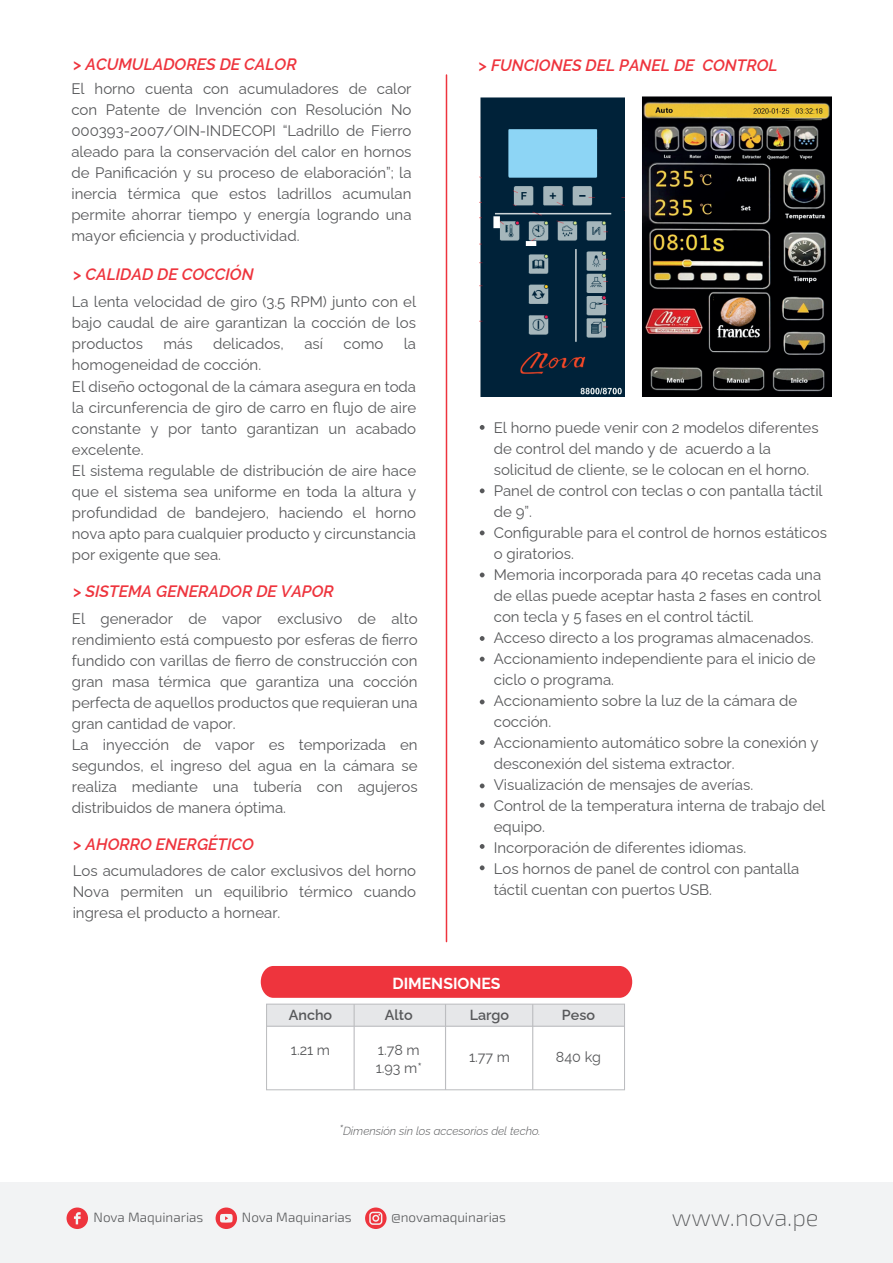
<style>
.page{position:relative;width:893px;height:1263px;background:#fff}
.page>*{position:absolute;margin:0;border:0;box-sizing:border-box;transform-origin:0 0}
.t1{font:200 24px "Exo 2";color:#57585a}
.t2{font:italic 600 16.5px "Raleway";color:#ee343d}
.t3{font:700 16.05px "Raleway";color:#fff}
.t4{font:15.3px/21px "Raleway";color:#57585a;text-align:justify}
.t5{font:14.55px/18.3px "Raleway";color:#57585a}
.t6{font:600 14.55px "Raleway";color:#57585a}
.t7{font:300 13.5px "Exo 2";color:#57585a}
.t8{font:italic 300 11.7px "Raleway";color:#57585a}
.s1{font-size:14.55px}
</style>
<div class="page">
<div style="left:0;top:1182px;width:893px;height:81px;background:#f2f3f4"></div>
<svg style="left:67px;top:1207px;width:21px;height:22px"></svg>
<svg style="left:216px;top:1207px;width:21px;height:22px"></svg>
<svg style="left:365px;top:1207px;width:22px;height:22px"></svg>
<div style="left:267px;top:1004px;width:357px;height:22px;background:#e6e7e9"></div>
<div style="left:266px;top:1003px;width:359px;height:87px;border:1px solid #bcbdc0"></div>
<div style="left:261px;top:966px;width:371px;height:32px;background:#ee343d"></div>
<hr style="left:532px;top:1004px;width:1px;height:86px;background:#bcbdc0">
<hr style="left:445px;top:1004px;width:1px;height:86px;background:#bcbdc0">
<hr style="left:354px;top:1004px;width:1px;height:86px;background:#bcbdc0">
<hr style="left:267px;top:1026px;width:357px;height:1px;background:#bcbdc0">
<hr style="left:446px;top:75px;width:1px;height:866px;background:#ee343d">
<svg style="left:480px;top:425px;width:5px;height:5px"></svg>
<svg style="left:480px;top:488px;width:5px;height:5px"></svg>
<svg style="left:480px;top:530px;width:5px;height:5px"></svg>
<svg style="left:480px;top:573px;width:5px;height:4px"></svg>
<svg style="left:480px;top:636px;width:5px;height:5px"></svg>
<svg style="left:480px;top:657px;width:5px;height:4px"></svg>
<svg style="left:480px;top:699px;width:5px;height:5px"></svg>
<svg style="left:480px;top:740px;width:5px;height:5px"></svg>
<svg style="left:480px;top:783px;width:5px;height:5px"></svg>
<svg style="left:480px;top:803px;width:5px;height:4px"></svg>
<svg style="left:480px;top:865px;width:5px;height:5px"></svg>
<svg style="left:480px;top:844px;width:5px;height:5px"></svg>
<img style="left:480px;top:97px;width:144px;height:299px">
<img style="left:642px;top:97px;width:189px;height:299px">
<p class="t2" style="left:73px;top:51px;width:225px">&gt; ACUMULADORES DE CALOR</p>
<p class="t4" style="left:71px;top:77px;width:342px">El horno cuenta con acumuladores de calor con Patente de Invención con Resolución No 000393-2007/OIN-INDECOPI “Ladrillo de Fierro aleado para la conservación del calor en hornos de Panificación y su proceso de elaboración”; la inercia térmica que estos ladrillos acumulan permite ahorrar tiempo y energía logrando una mayor eficiencia y productividad.</p>
<p class="t2" style="left:73px;top:261px;width:182px">&gt; CALIDAD DE COCCIÓN</p>
<p class="t4" style="left:72px;top:290px;width:346px">La lenta velocidad de giro (3.5 RPM) junto con el bajo caudal de aire garantizan la cocción de los productos</p>
<p class="t4" style="left:163px;top:332px;width:31px">más</p>
<p class="t4" style="left:213px;top:332px;width:72px">delicados,</p>
<p class="t4" style="left:304px;top:332px;width:20px">así</p>
<p class="t4" style="left:344px;top:332px;width:41px">como</p>
<p class="t4" style="left:404px;top:332px;width:14px">la</p>
<p class="t4" style="left:72px;top:353px;width:346px;text-align:left">homogeneidad de cocción.<br>El diseño octogonal de la cámara asegura en toda la circunferencia de giro de carro en flujo de aire constante y por tanto garantizan un acabado excelente.<br>El sistema regulable de distribución de aire hace que el sistema sea uniforme en toda la altura y profundidad de bandejero, haciendo el horno nova apto para cualquier producto y circunstancia por exigente que sea.</p>
<p class="t2" style="left:73px;top:578px;width:263px">&gt; SISTEMA GENERADOR DE VAPOR</p>
<p class="t4" style="left:72px;top:606px;width:347px;text-align:left">El generador de vapor exclusivo de alto rendimiento está compuesto por esferas de fierro fundido con varillas de fierro de construcción con gran masa térmica que garantiza una cocción perfecta de aquellos productos que requieran una gran cantidad de vapor.<br>La inyección de vapor es temporizada en segundos, el ingreso del agua en la cámara se realiza mediante una tubería con agujeros distribuidos de manera óptima.</p>
<p class="t2" style="left:73px;top:831px;width:183px">&gt; AHORRO ENERGÉTICO</p>
<p class="t4" style="left:73px;top:858px;width:345px">Los acumuladores de calor exclusivos del horno Nova permiten un equilibrio térmico cuando ingresa el producto a hornear.</p>
<p class="t2" style="left:478px;top:52px;width:301px">&gt; FUNCIONES DEL PANEL DE CONTROL</p>
<p class="t4" style="left:494px;top:415px;width:335px;text-align:left">El horno puede venir con 2 modelos diferentes de control del mando y de acuerdo a la solicitud de cliente, se le colocan en el horno.<br>Panel de control con teclas o con pantalla táctil de 9”.<br>Configurable para el control de hornos estáticos o giratorios.<br>Memoria incorporada para 40 recetas cada una de ellas puede aceptar hasta 2 fases en control con tecla y 5 fases en el control táctil.<br>Acceso directo a los programas almacenados.<br>Accionamiento independiente para el inicio de ciclo o programa.<br>Accionamiento sobre la luz de la cámara de cocción.<br>Accionamiento automático sobre la conexión y desconexión del sistema extractor.<br>Visualización de mensajes de averías.<br>Control de la temperatura interna de trabajo del equipo.<br>Incorporación de diferentes idiomas.<br>Los hornos de panel de control con pantalla táctil cuentan con puertos USB.</p>
<p class="t3" style="left:392px;top:971px;width:110px">DIMENSIONES</p>
<p class="t6" style="left:289px;top:1003px;width:45px">Ancho</p>
<p class="t6" style="left:385px;top:1003px;width:29px">Alto</p>
<p class="t6" style="left:470px;top:1003px;width:41px">Largo</p>
<p class="t6" style="left:562px;top:1003px;width:35px">Peso</p>
<p class="t5" style="left:376px;top:1039px;width:48px">1.78 m<br>1.93 m*</p>
<p class="t5" style="left:469px;top:1046px;width:42px">1.77 m</p>
<p class="t5" style="left:556px;top:1046px;width:47px">840 kg</p>
<p class="t5" style="left:291px;top:1039px;width:41px">1.21 m</p>
<p class="t8" style="left:339px;top:1121px;width:203px"><span class="s1">*</span>Dimensión sin los accesorios del techo.</p>
<p class="t7" style="left:94px;top:1208px;width:111px">Nova Maquinarias</p>
<p class="t7" style="left:242px;top:1208px;width:111px">Nova Maquinarias</p>
<p class="t7" style="left:391px;top:1208px;width:116px">@novamaquinarias</p>
<h1 class="t1" style="left:672px;top:1201px;width:148px">www.nova.pe</h1>
</div>
